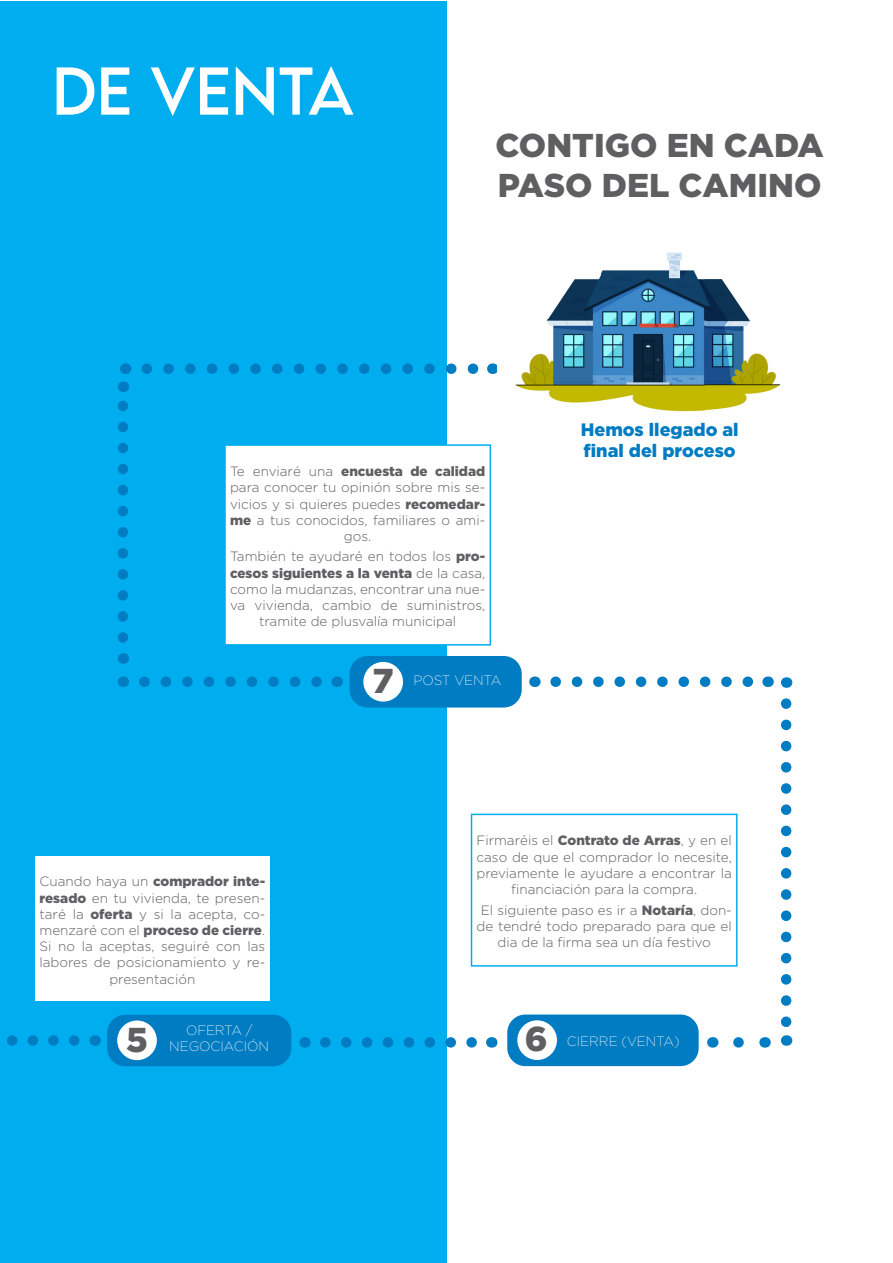
<style>
.page{position:relative;width:893px;height:1263px;background:#fff}
.page>*{position:absolute;margin:0;border:0;box-sizing:border-box;transform-origin:0 0}
.t1{font:60px "LEMONMILK";color:#fff}
.t2{font:900 34.5px "Gotham";color:#5f5f62}
.t3{font:900 33px/39.6px "Gotham";color:#5f5f62}
.t4{font:900 18px/21.6px "Gotham";color:#007cc2}
.t5{font:300 13.5px/16.2px "Gotham";color:#5f5f62;text-align:center}
.t6{font:200 13.5px "Gotham";color:#fff}
.s1{font-weight:900}
</style>
<div class="page">
<div style="left:0;top:1px;width:446px;height:1261px;background:#00aeef"></div>
<div style="left:349px;top:656px;width:173px;height:51px;background:#007cc2;border-radius:18px"></div>
<div style="left:363px;top:662px;width:40px;height:39px;background:#fff;border-radius:50%"></div>
<div style="left:507px;top:1014px;width:192px;height:52px;background:#007cc2;border-radius:18px"></div>
<div style="left:517px;top:1020px;width:40px;height:40px;background:#fff;border-radius:50%"></div>
<div style="left:107px;top:1015px;width:184px;height:51px;background:#007cc2;border-radius:18px"></div>
<div style="left:117px;top:1020px;width:40px;height:40px;background:#fff;border-radius:50%"></div>
<svg style="left:7px;top:1035px;width:67px;height:11px"></svg>
<div style="left:35px;top:856px;width:234px;height:145px;background:#fff"></div>
<svg style="left:325px;top:1037px;width:152px;height:11px"></svg>
<svg style="left:738px;top:1037px;width:6px;height:11px"></svg>
<svg style="left:781px;top:704px;width:10px;height:342px"></svg>
<svg style="left:556px;top:676px;width:198px;height:11px"></svg>
<div style="left:471px;top:814px;width:267px;height:153px;border:2px solid #00aeef"></div>
<svg style="left:144px;top:676px;width:178px;height:11px"></svg>
<svg style="left:118px;top:381px;width:10px;height:256px"></svg>
<svg style="left:147px;top:363px;width:332px;height:11px"></svg>
<div style="left:225px;top:445px;width:265px;height:200px;background:#fff"></div>
<div style="left:224px;top:444px;width:267px;height:202px;border:2px solid #00aeef"></div>
<img style="left:515px;top:252px;width:266px;height:160px">
<h1 class="t1" style="left:52px;top:52px;width:183px">DE VENTA</h1>
<p class="t3" style="left:496px;top:125px;width:330px">CONTIGO EN CADA<br>PASO DEL CAMINO</p>
<p class="t5" style="left:230px;top:463px;width:257px">Te enviaré una <span class="s1">encuesta de calidad </span>para conocer tu opinión sobre mis se&shy;vicios y si quieres puedes <span class="s1">recomedar&shy;me</span> a tus conocidos, familiares o ami&shy;gos.</p>
<p class="t5" style="left:230px;top:548px;width:257px">También te ayudaré en todos los <span class="s1">pro&shy;cesos siguientes a la venta</span> de la casa, como la mudanzas, encontrar una nue&shy;va vivienda, cambio de suministros, tramite de plusvalía municipal</p>
<p class="t4" style="left:581px;top:418px;width:159px">Hemos llegado al final del proceso</p>
<p class="t5" style="left:40px;top:873px;width:227px">Cuando haya un <span class="s1">comprador inte&shy;resado</span> en tu vivienda, te presen&shy;taré la <span class="s1">oferta</span> y si la acepta, co&shy;menzaré con el <span class="s1">proceso de cierre</span>.<br>Si no la aceptas, seguiré con las labores de posicionamiento y re&shy;presentación</p>
<p class="t2" style="left:373px;top:661px;width:23px">7</p>
<p class="t6" style="left:413px;top:673px;width:89px">POST VENTA</p>
<p class="t5" style="left:476px;top:832px;width:257px">Firmaréis el <span class="s1">Contrato de Arras</span>, y en el caso de que el comprador lo necesite, previamente le ayudare a encontrar la financiación para la compra.</p>
<p class="t5" style="left:476px;top:901px;width:257px">El siguiente paso es ir a <span class="s1">Notaría</span>, don&shy;de tendré todo preparado para que el dia de la firma sea un día festivo</p>
<p class="t6" style="left:186px;top:1022px;width:68px">OFERTA /</p>
<p class="t6" style="left:169px;top:1039px;width:101px">NEGOCIACIÓN</p>
<p class="t2" style="left:126px;top:1019px;width:23px">5</p>
<p class="t2" style="left:525px;top:1019px;width:24px">6</p>
<p class="t6" style="left:567px;top:1033px;width:114px">CIERRE (VENTA)</p>
</div>
